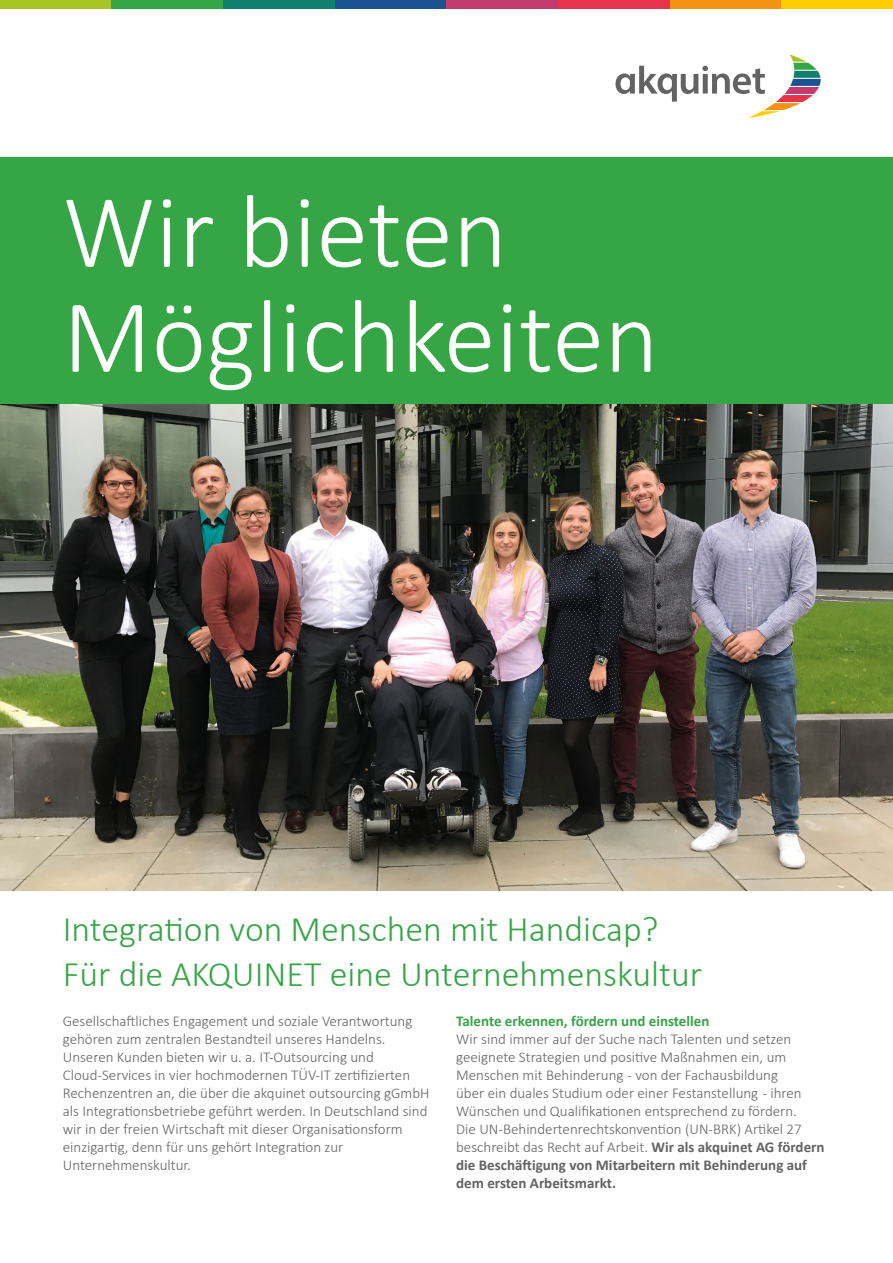
<style>
.page{position:relative;width:893px;height:1263px;background:#fff}
.page>*{position:absolute;margin:0;border:0;box-sizing:border-box;transform-origin:0 0}
.t1{font:300 105px/105px "Calibri";color:#fff}
.t2{font:300 36px/45px "Calibri";color:#36a546}
.t3{font:300 15px/18px "Calibri";color:#646363}
.t4{font:700 15px "Calibri";color:#36a546}
.s1{font-weight:700}
</style>
<div class="page">
<div style="left:0;top:0;width:112px;height:9px;background:#a9c426"></div>
<div style="left:335px;top:0;width:111px;height:9px;background:#1a538f"></div>
<div style="left:112px;top:0;width:111px;height:9px;background:#36a546"></div>
<div style="left:446px;top:0;width:112px;height:9px;background:#c23c70"></div>
<div style="left:670px;top:0;width:111px;height:9px;background:#f39313"></div>
<div style="left:223px;top:0;width:112px;height:9px;background:#117f6e"></div>
<div style="left:558px;top:0;width:112px;height:9px;background:#e7344c"></div>
<div style="left:781px;top:0;width:112px;height:9px;background:#ffcd00"></div>
<svg style="left:615px;top:54px;width:206px;height:64px"></svg>
<img style="left:0;top:404px;width:893px;height:487px">
<div style="left:0;top:157px;width:893px;height:247px;background:#36a546"></div>
<h1 class="t1" style="left:63px;top:178px;width:597px">Wir bieten<br>Möglichkeiten</h1>
<h2 class="t2" style="left:63px;top:906px;width:641px">Integration von Menschen mit Handicap?<br>Für die AKQUINET eine Unternehmenskultur</h2>
<p class="t3" style="left:63px;top:1012px;width:368px">Gesellschaftliches Engagement und soziale Verantwortung gehören zum zentralen Bestandteil unseres Handelns.<br>Unseren Kunden bieten wir u. a. IT-Outsourcing und Cloud-Services in vier hochmodernen TÜV-IT zertifizierten Rechenzentren an, die über die akquinet outsourcing gGmbH als Integrationsbetriebe geführt werden. In Deutschland sind wir in der freien Wirtschaft mit dieser Organisationsform einzigartig, denn für uns gehört Integration zur Unternehmenskultur.</p>
<p class="t4" style="left:456px;top:1011px;width:255px">Talente erkennen, fördern und einstellen</p>
<p class="t3" style="left:456px;top:1030px;width:370px">Wir sind immer auf der Suche nach Talenten und setzen geeignete Strategien und positive Maßnahmen ein, um Menschen mit Behinderung - von der Fachausbildung<br>über ein duales Studium oder einer Festanstellung - ihren Wünschen und Qualifikationen entsprechend zu fördern.<br>Die UN-Behindertenrechtskonvention (UN-BRK) Artikel 27 beschreibt das Recht auf Arbeit. <span class="s1">Wir als akquinet AG fördern die Beschäftigung von Mitarbeitern mit Behinderung auf dem ersten Arbeitsmarkt.</span></p>
</div>
